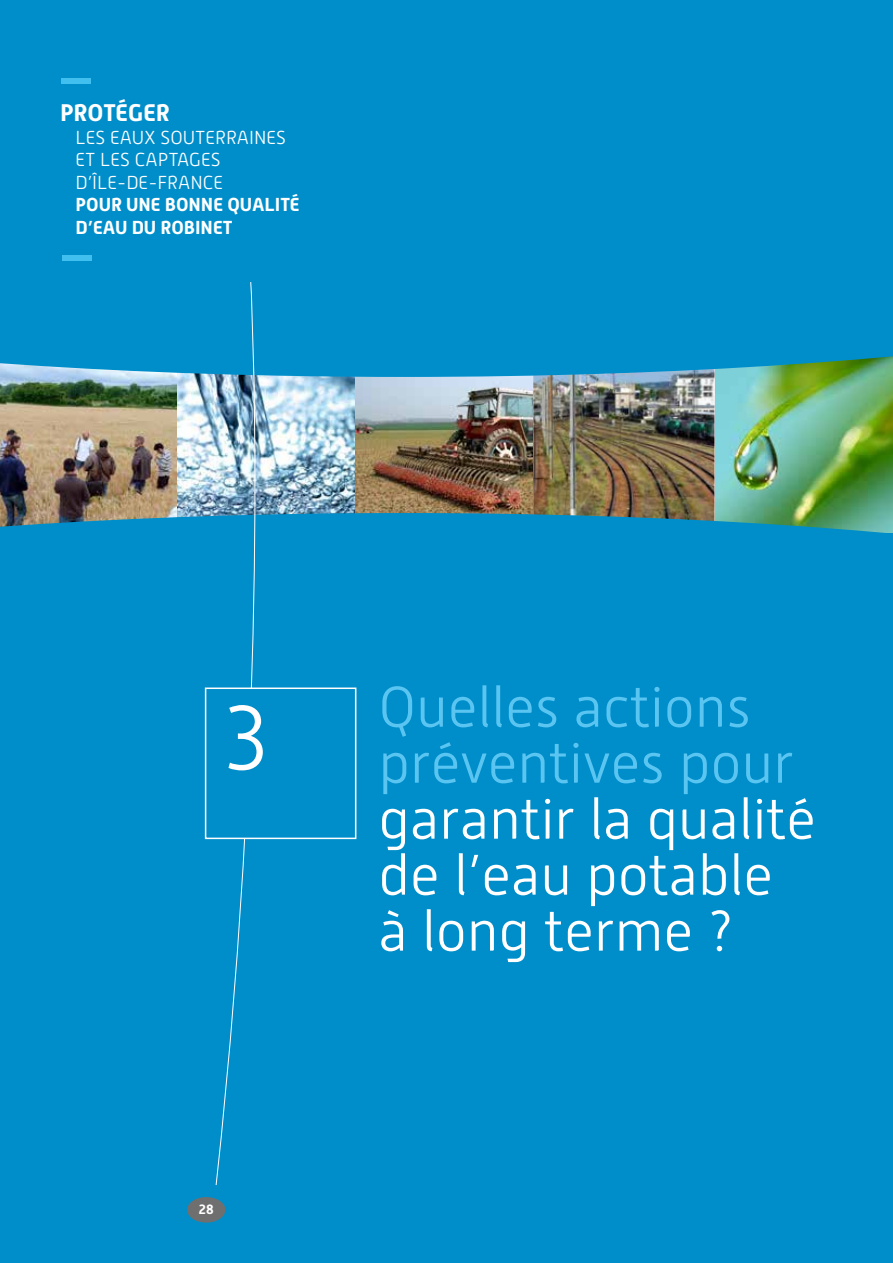
<style>
.page{position:relative;width:893px;height:1263px;background:#008eca}
.page>*{position:absolute;margin:0;border:0;box-sizing:border-box;transform-origin:0 0}
.t1{font:300 90.3px "Alwyn New";color:#fff}
.t2{font:300 57px/55.9px "Alwyn New";color:#fff}
.t3{font:300 57px/55.9px "Alwyn New";color:#5bc5f2}
.t4{font:700 24px "Alwyn New";color:#fff}
.t5{font:300 18.75px/22.5px "Alwyn New";color:#fff}
.t6{font:700 18.75px/22.5px "Alwyn New";color:#fff}
.t7{font:700 13.5px "Alwyn New";color:#fff}
</style>
<div class="page">
<img style="left:714px;top:377px;width:179px;height:136px">
<img style="left:176px;top:377px;width:357px;height:136px">
<img style="left:0;top:377px;width:176px;height:136px">
<img style="left:533px;top:377px;width:181px;height:136px">
<svg style="left:0;top:356px;width:893px;height:21px"></svg>
<img style="left:0;top:513px;width:893px;height:20px">
<svg style="left:216px;top:282px;width:57px;height:903px"></svg>
<div style="left:187px;top:1197px;width:38px;height:25px;background:#706f6f;border-radius:50%"></div>
<div style="left:205px;top:687px;width:151px;height:152px;background:#008eca;border:2px solid #fff"></div>
<div style="left:61px;top:79px;width:30px;height:5px;background:#41c0f0"></div>
<div style="left:62px;top:256px;width:29px;height:5px;background:#41c0f0"></div>
<p class="t4" style="left:60px;top:99px;width:111px">PROTÉGER</p>
<p class="t5" style="left:76px;top:126px;width:212px">LES EAUX SOUTERRAINES<br>ET LES CAPTAGES<br>D’ÎLE-DE-FRANCE</p>
<p class="t6" style="left:76px;top:193px;width:226px">POUR UNE BONNE QUALITÉ<br>D’EAU DU ROBINET</p>
<h1 class="t1" style="left:226px;top:688px;width:44px">3</h1>
<p class="t7" style="left:199px;top:1201px;width:16px">28</p>
<h2 class="t3" style="left:378px;top:679px;width:417px">Quelles actions préventives pour</h2>
<h2 class="t2" style="left:378px;top:791px;width:439px">garantir la qualité de l’eau potable à long terme ?</h2>
</div>
